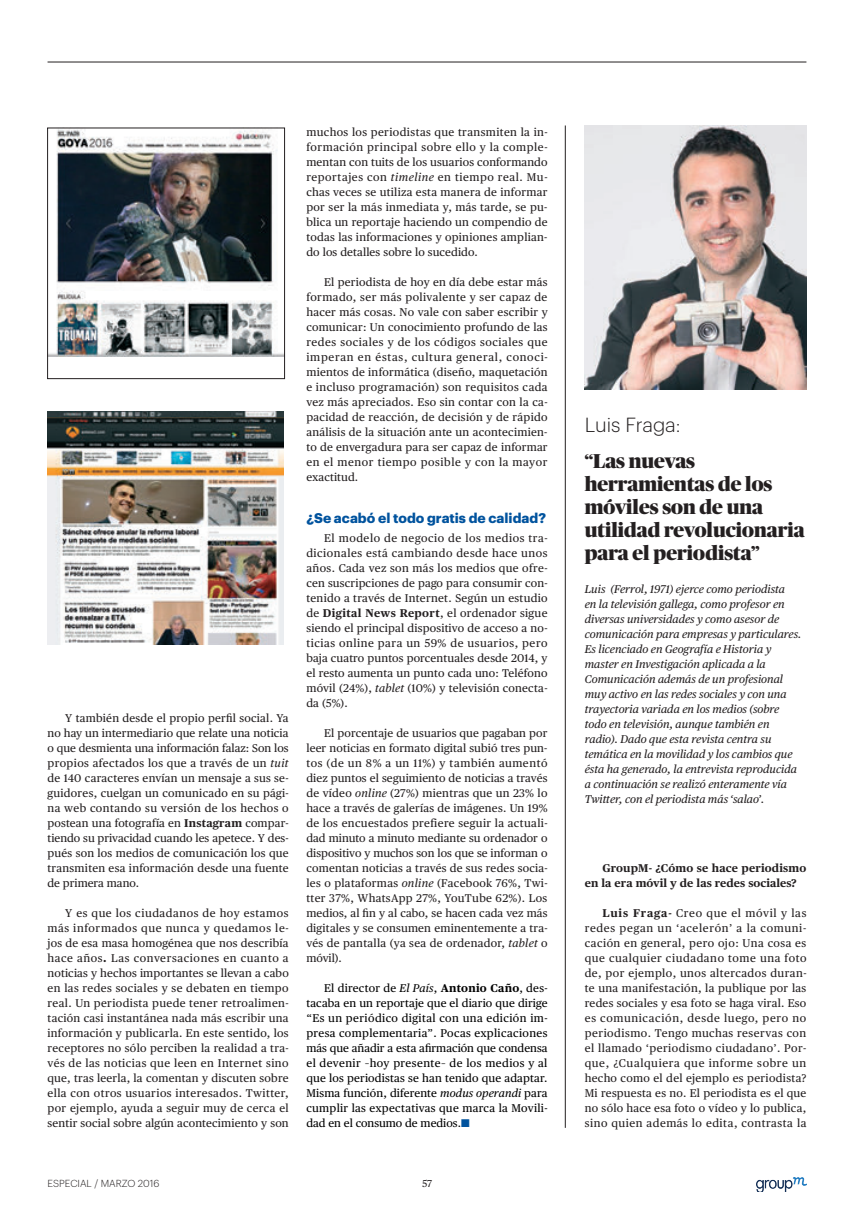
<style>
.page{position:relative;width:854px;height:1208px;background:#fff}
.page>*{position:absolute;margin:0;border:0;box-sizing:border-box;transform-origin:0 0}
.t1{font:900 20px/23px "BW Publico Banner";color:#231f20}
.t2{font:300 20px "Graphik";color:#231f20}
.t3{font:700 13.75px "Graphik";color:#01539e}
.t4{font:11.25px/15px "Publico Text";letter-spacing:.02em;color:#231f20;text-align:justify}
.t5{font:italic 11.25px/15px "Publico Text";color:#231f20}
.t6{font:11.25px/15px "Publico Text";letter-spacing:.015em;color:#000;text-align:justify}
.t7{font:700 11.25px/15px "Publico Text";letter-spacing:.005em;color:#231f20}
.t8{font:300 10px "Graphik";color:#231f20}
.t9{font:10px "Publico Text";color:#231f20}
.s1{font-style:italic}
.s2{font-weight:700}
.s3{color:#01539e}
</style>
<div class="page">
<img style="left:756px;top:1178px;width:50px;height:13px">
<hr style="left:48px;top:62px;width:758px;height:1px;background:#231f20">
<hr style="left:565px;top:125px;width:1px;height:1003px;background:#231f20">
<img style="left:584px;top:125px;width:222px;height:264px">
<img style="left:50px;top:130px;width:232px;height:226px">
<img style="left:48px;top:412px;width:235px;height:232px">
<p class="t4" style="left:48px;top:710px;width:242px;text-indent:18px">Y también desde el propio perfil social. Ya no hay un intermediario que relate una noticia o que desmienta una información falaz: Son los propios afectados los que a través de un <span class="s1">tuit </span>de 140 caracteres envían un mensaje a sus se&shy;guidores, cuelgan un comunicado en su pági&shy;na web contando su versión de los hechos o postean una fotografía en <span class="s2">Instagram</span> compar&shy;tiendo su privacidad cuando les apetece. Y des&shy;pués son los medios de comunicación los que transmiten esa información desde una fuente de primera mano.</p>
<p class="t4" style="left:48px;top:905px;width:243px;text-indent:18px">Y es que los ciudadanos de hoy estamos más informados que nunca y quedamos le&shy;jos de esa masa homogénea que nos describía hace años<span class="s2">.</span> Las conversaciones en cuanto a noticias y hechos importantes se llevan a cabo en las redes sociales y se debaten en tiempo real. Un periodista puede tener retroalimen&shy;tación casi instantánea nada más escribir una información y publicarla. En este sentido, los receptores no sólo perciben la realidad a tra&shy;vés de las noticias que leen en Internet sino que, tras leerla, la comentan y discuten sobre ella con otros usuarios interesados. Twitter, por ejemplo, ayuda a seguir muy de cerca el sentir social sobre algún acontecimiento y son</p>
<p class="t4" style="left:306px;top:125px;width:242px">muchos los periodistas que transmiten la in&shy;formación principal sobre ello y la comple&shy;mentan con tuits de los usuarios conformando reportajes con <span class="s1">timeline</span> en tiempo real. Mu&shy;chas veces se utiliza esta manera de informar por ser la más inmediata y, más tarde, se pu&shy;blica un reportaje haciendo un compendio de todas las informaciones y opiniones amplian&shy;do los detalles sobre lo sucedido.</p>
<p class="t4" style="left:306px;top:275px;width:243px;text-indent:18px">El periodista de hoy en día debe estar más formado, ser más polivalente y ser capaz de hacer más cosas. No vale con saber escribir y comunicar: Un conocimiento profundo de las redes sociales y de los códigos sociales que imperan en éstas, cultura general, conoci&shy;mientos de informática (diseño, maquetación e incluso programación) son requisitos cada vez más apreciados. Eso sin contar con la ca&shy;pacidad de reacción, de decisión y de rápido análisis de la situación ante un acontecimien&shy;to de envergadura para ser capaz de informar en el menor tiempo posible y con la mayor exactitud.</p>
<p class="t3" style="left:306px;top:507px;width:241px">¿Se acabó el todo gratis de calidad?</p>
<p class="t4" style="left:306px;top:530px;width:243px;text-indent:18px">El modelo de negocio de los medios tra&shy;dicionales está cambiando desde hace unos años. Cada vez son más los medios que ofre&shy;cen suscripciones de pago para consumir con&shy;tenido a través de Internet. Según un estudio de <span class="s2">Digital News Report</span>, el ordenador sigue siendo el principal dispositivo de acceso a no&shy;ticias online para un 59% de usuarios, pero baja cuatro puntos porcentuales desde 2014, y el resto aumenta un punto cada uno: Teléfono móvil (24%), <span class="s1">tablet</span> (10%) y televisión conecta&shy;da (5%).</p>
<p class="t4" style="left:306px;top:725px;width:243px;text-indent:18px">El porcentaje de usuarios que pagaban por leer noticias en formato digital subió tres pun&shy;tos (de un 8% a un 11%) y también aumentó diez puntos el seguimiento de noticias a través de vídeo <span class="s1">online</span> (27%) mientras que un 23% lo hace a través de galerías de imágenes. Un 19% de los encuestados prefiere seguir la actuali&shy;dad minuto a minuto mediante su ordenador o dispositivo y muchos son los que se informan o comentan noticias a través de sus redes socia&shy;les o plataformas <span class="s1">online</span> (Facebook 76%, Twi&shy;tter 37%, WhatsApp 27%, YouTube 62%). Los medios, al fin y al cabo, se hacen cada vez más digitales y se consumen eminentemente a tra&shy;vés de pantalla (ya sea de ordenador, <span class="s1">tablet</span> o móvil).</p>
<p class="t6" style="left:306px;top:980px;width:243px;text-indent:18px">El director de <span class="s1">El País</span>, <span class="s2">Antonio Caño</span>, des&shy;tacaba en un reportaje que el diario que dirige “Es un periódico digital con una edición im&shy;presa complementaria”. Pocas explicaciones más que añadir a esta afirmación que condensa el devenir –hoy presente– de los medios y al que los periodistas se han tenido que adaptar.<br>Misma función, diferente <span class="s1">modus operandi</span> para cumplir las expectativas que marca la Movili&shy;dad en el consumo de medios.<span class="s3">■</span></p>
<p class="t8" style="left:48px;top:1176px;width:113px">ESPECIAL / MARZO 2016</p>
<p class="t9" style="left:422px;top:1177px;width:12px">57</p>
<h1 class="t2" style="left:584px;top:410px;width:97px">Luis Fraga:</h1>
<h1 class="t1" style="left:584px;top:448px;width:221px">“Las nuevas herramientas de los móviles son de una utilidad revolucionaria para el periodista”</h1>
<p class="t5" style="left:584px;top:581px;width:218px">Luis (Ferrol, 1971) ejerce como periodista<br>en la televisión gallega, como profesor en diversas universidades y como asesor de comunicación para empresas y particulares.<br>Es licenciado en Geografía e Historia y master en Investigación aplicada a la Comunicación además de un profesional muy activo en las redes sociales y con una trayectoria variada en los medios (sobre todo en televisión, aunque también en radio). Dado que esta revista centra su temática en la movilidad y los cambios que ésta ha generado, la entrevista reproducida a continuación se realizó enteramente vía Twitter, con el periodista más ‘salao’.</p>
<p class="t7" style="left:584px;top:860px;width:223px;text-indent:18px">GroupM- ¿Cómo se hace periodismo en la era móvil y de las redes sociales?</p>
<p class="t4" style="left:584px;top:905px;width:223px;text-indent:18px"><span class="s2">Luis Fraga-</span> Creo que el móvil y las redes pegan un ‘acelerón’ a la comuni&shy;cación en general, pero ojo: Una cosa es que cualquier ciudadano tome una foto de, por ejemplo, unos altercados duran&shy;te una manifestación, la publique por las redes sociales y esa foto se haga viral. Eso es comunicación, desde luego, pero no periodismo. Tengo muchas reservas con el llamado ‘periodismo ciudadano’. Por&shy;que, ¿Cualquiera que informe sobre un hecho como el del ejemplo es periodista?<br>Mi respuesta es no. El periodista es el que no sólo hace esa foto o vídeo y lo publica, sino quien además lo edita, contrasta la</p>
</div>
